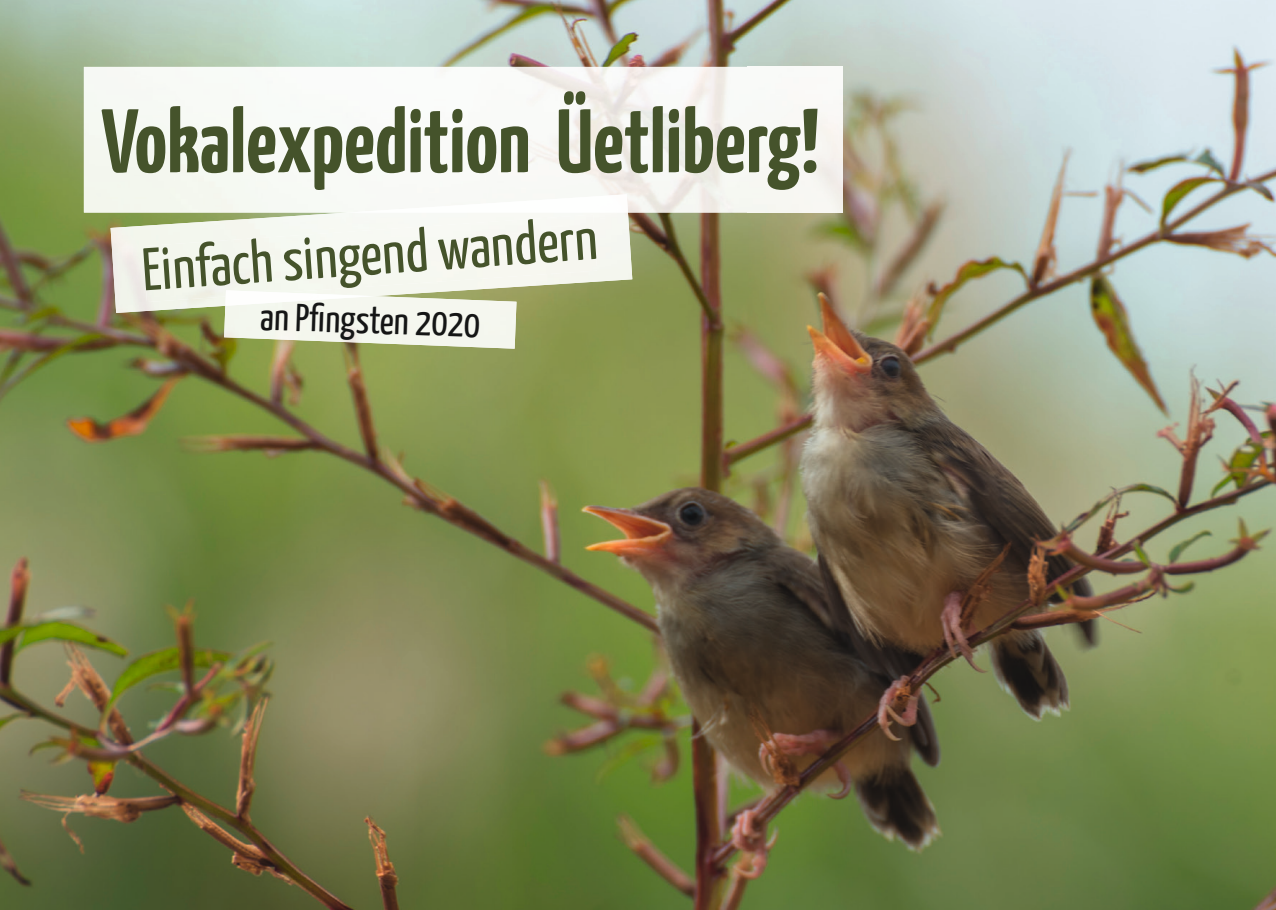
<style>
.page{position:relative;width:1276px;height:910px;background:#fff}
.page>*{position:absolute;margin:0;border:0;box-sizing:border-box;transform-origin:0 0}
.t1{font:700 90px "Yanone Kaffeesatz";color:#45532b}
.t2{font:60px "Yanone Kaffeesatz";color:#45532b}
.t3{font:39px "Yanone Kaffeesatz";color:#151616}
</style>
<div class="page">
<img style="left:0;top:0;width:1276px;height:910px">
<img style="left:84px;top:67px;width:758px;height:146px">
<img style="left:111px;top:213px;width:521px;height:100px">
<img style="left:347px;top:194px;width:281px;height:19px">
<img style="left:143px;top:215px;width:454px;height:87px">
<img style="left:224px;top:296px;width:292px;height:53px">
<img style="left:225px;top:293px;width:149px;height:13px">
<img style="left:226px;top:290px;width:57px;height:7px">
<p class="t1" style="left:101px;top:86px;width:719px">Vokalexpedition Üetliberg!</p>
<p class="t2" style="left:139px;top:233px;width:458px;rotate:-4deg">Einfach singend wandern</p>
<p class="t3" style="left:261px;top:292px;width:222px;rotate:2deg">an Pfi ngsten 2020</p>
</div>
